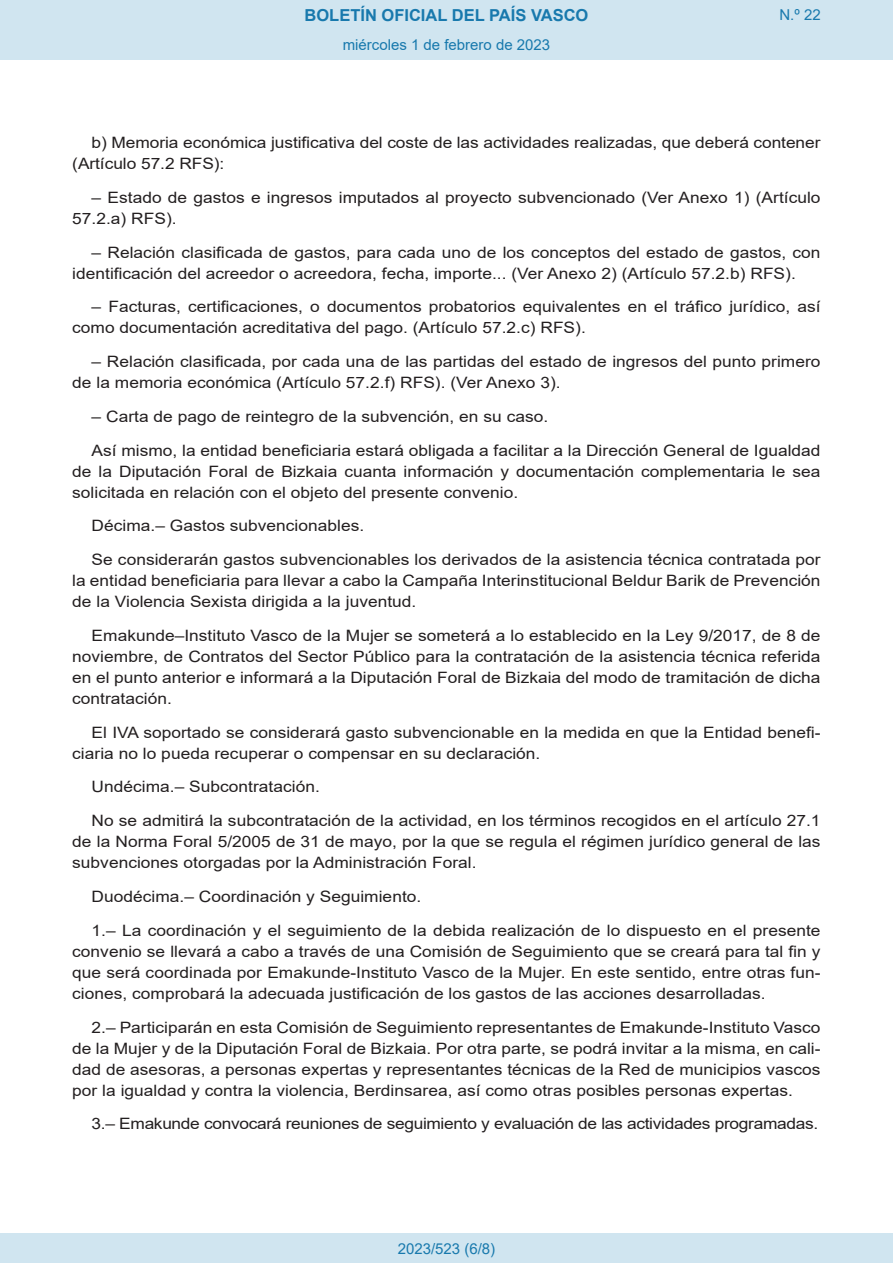
<style>
.page{position:relative;width:893px;height:1263px;background:#fff}
.page>*{position:absolute;margin:0;border:0;box-sizing:border-box;transform-origin:0 0}
.t1{font:700 16.5px "Arial";color:#1879ad}
.BOPVDetalle{font:15.6px/21px "Arial";color:#231f20;scale:1.11 1}
.BOPVDetalle-2{font:15.6px "Arial";letter-spacing:-.02em;color:#231f20;scale:1.11 1}
.Paginacion_Centro{font:15px "Arial";color:#1879ad}
</style>
<div class="page">
<div style="left:0;top:0;width:893px;height:60px;background:#d0e5f0"></div>
<div style="left:0;top:1233px;width:893px;height:30px;background:#d0e5f0"></div>
<p class="t1" style="left:305px;top:3px;width:285px">BOLETÍN OFICIAL DEL PAÍS VASCO</p>
<p class="Paginacion_Centro" style="left:343px;top:35px;width:209px">miércoles 1 de febrero de 2023</p>
<p class="Paginacion_Centro" style="left:779px;top:5px;width:43px">N.º 22</p>
<p class="BOPVDetalle" style="left:72px;top:132px;width:676px;text-indent:19px">b) Memoria económica justificativa del coste de las actividades realizadas, que deberá contener (Artículo 57.2 RFS):</p>
<p class="BOPVDetalle" style="left:72px;top:187px;width:676px;text-indent:19px">– Estado de gastos e ingresos imputados al proyecto subvencionado (Ver Anexo 1) (Artículo<br>57.2.a) RFS).</p>
<p class="BOPVDetalle" style="left:72px;top:242px;width:676px;text-indent:19px">– Relación clasificada de gastos, para cada uno de los conceptos del estado de gastos, con identificación del acreedor o acreedora, fecha, importe... (Ver Anexo 2) (Artículo 57.2.b) RFS).</p>
<p class="BOPVDetalle" style="left:72px;top:296px;width:676px;text-indent:19px">– Facturas, certificaciones, o documentos probatorios equivalentes en el tráfico jurídico, así como documentación acreditativa del pago. (Artículo 57.2.c) RFS).</p>
<p class="BOPVDetalle" style="left:72px;top:351px;width:676px;text-indent:19px">– Relación clasificada, por cada una de las partidas del estado de ingresos del punto primero de la memoria económica (Artículo 57.2.f) RFS). (Ver Anexo 3).</p>
<p class="BOPVDetalle" style="left:92px;top:406px;width:413px">– Carta de pago de reintegro de la subvención, en su caso.</p>
<p class="BOPVDetalle" style="left:72px;top:440px;width:676px;text-align:justify;text-indent:19px">Así mismo, la entidad beneficiaria estará obligada a facilitar a la Dirección General de Igualdad de la Diputación Foral de Bizkaia cuanta información y documentación complementaria le sea solicitada en relación con el objeto del presente convenio.</p>
<p class="BOPVDetalle" style="left:92px;top:515px;width:247px">Décima.– Gastos subvencionables.</p>
<p class="BOPVDetalle" style="left:72px;top:549px;width:676px;text-align:justify;text-indent:19px">Se considerarán gastos subvencionables los derivados de la asistencia técnica contratada por la entidad beneficiaria para llevar a cabo la Campaña Interinstitucional Beldur Barik de Prevención de la Violencia Sexista dirigida a la juventud.</p>
<p class="BOPVDetalle" style="left:72px;top:625px;width:676px;text-align:justify;text-indent:19px">Emakunde–Instituto Vasco de la Mujer se someterá a lo establecido en la Ley 9/2017, de 8 de noviembre, de Contratos del Sector Público para la contratación de la asistencia técnica referida en el punto anterior e informará a la Diputación Foral de Bizkaia del modo de tramitación de dicha contratación.</p>
<p class="BOPVDetalle" style="left:72px;top:722px;width:676px;text-indent:19px">El IVA soportado se considerará gasto subvencionable en la medida en que la Entidad benefi&shy;ciaria no lo pueda recuperar o compensar en su declaración.</p>
<p class="BOPVDetalle" style="left:92px;top:776px;width:207px">Undécima.– Subcontratación.</p>
<p class="BOPVDetalle" style="left:72px;top:810px;width:676px;text-align:justify;text-indent:19px">No se admitirá la subcontratación de la actividad, en los términos recogidos en el artículo 27.1 de la Norma Foral 5/2005 de 31 de mayo, por la que se regula el régimen jurídico general de las subvenciones otorgadas por la Administración Foral.</p>
<p class="BOPVDetalle" style="left:92px;top:886px;width:298px">Duodécima.– Coordinación y Seguimiento.</p>
<p class="BOPVDetalle" style="left:72px;top:920px;width:676px;text-align:justify;text-indent:19px">1.– La coordinación y el seguimiento de la debida realización de lo dispuesto en el presente convenio se llevará a cabo a través de una Comisión de Seguimiento que se creará para tal fin y que será coordinada por Emakunde-Instituto Vasco de la Mujer. En este sentido, entre otras fun&shy;ciones, comprobará la adecuada justificación de los gastos de las acciones desarrolladas.</p>
<p class="BOPVDetalle" style="left:72px;top:1016px;width:676px;text-align:justify;text-indent:19px">2.– Participarán en esta Comisión de Seguimiento representantes de Emakunde-Instituto Vasco de la Mujer y de la Diputación Foral de Bizkaia. Por otra parte, se podrá invitar a la misma, en cali&shy;dad de asesoras, a personas expertas y representantes técnicas de la Red de municipios vascos por la igualdad y contra la violencia, Berdinsarea, así como otras posibles personas expertas.</p>
<p class="BOPVDetalle-2" style="left:92px;top:1113px;width:656px">3.– Emakunde convocará reuniones de seguimiento y evaluación de las actividades programadas.</p>
<p class="Paginacion_Centro" style="left:398px;top:1238px;width:99px">2023/523 (6/8)</p>
</div>
